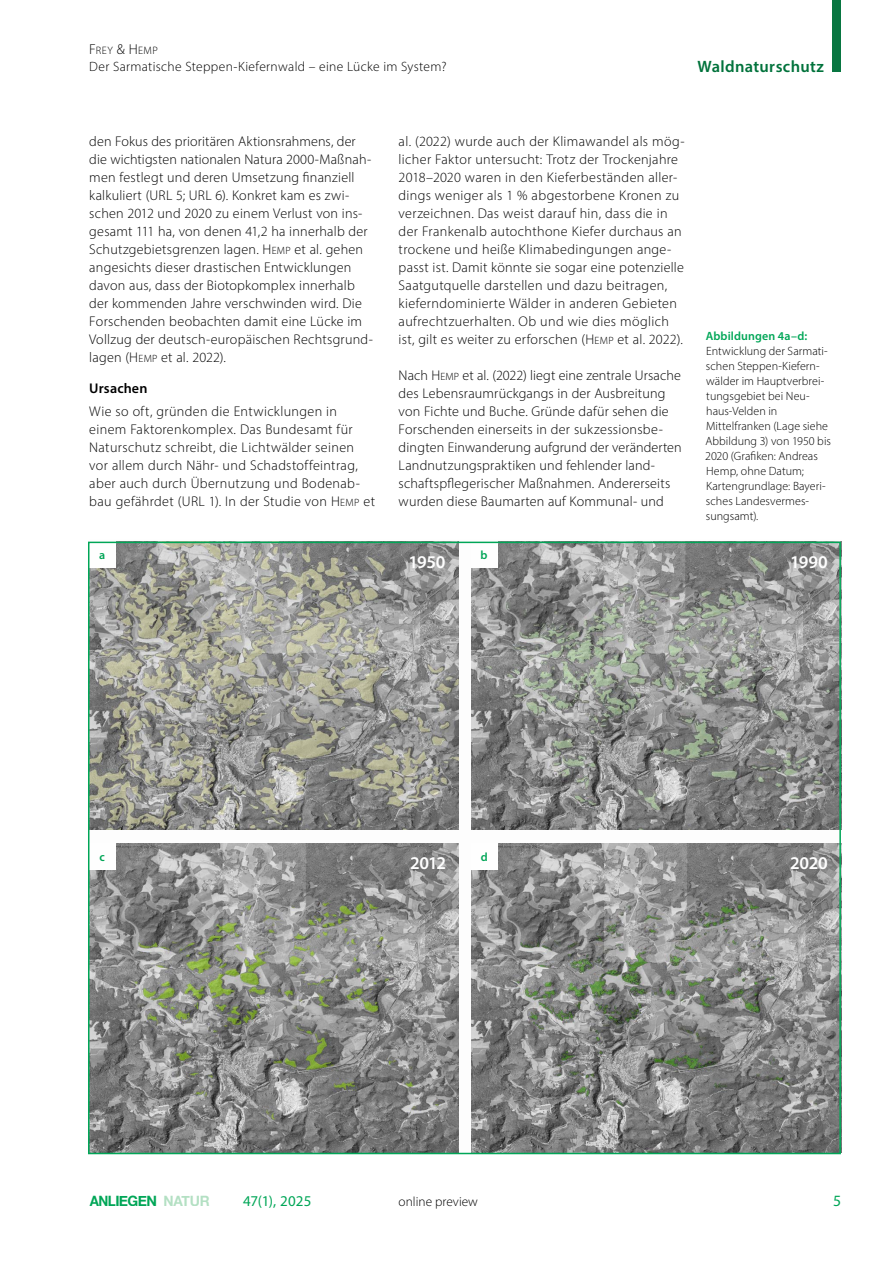
<style>
.page{position:relative;width:893px;height:1263px;background:#fff}
.page>*{position:absolute;margin:0;border:0;box-sizing:border-box;transform-origin:0 0}
.Bildlegende_rechtsbündig{font:600 18px "Myriad Pro";letter-spacing:-.015em;color:#fff}
.t1{font:600 16.5px "Myriad Pro";letter-spacing:.02em;color:#00723b}
.t2{font:15.75px "Myriad Pro";color:#00a657}
.t3{font:15px "Myriad Pro";letter-spacing:.005em;color:#00a657}
.t4{font:700 14.25px "Helvetica Neue";letter-spacing:-.035em;color:#00a657;scale:.94 1}
.P__Fließtext_2Sp{font:300 14.1px/18px "Myriad Pro";letter-spacing:.02em;color:#000}
.H1__Headline_Fliess{font:600 14.1px "Myriad Pro";letter-spacing:.01em;color:#000}
.t5{font:300 13.5px "Myriad Pro";letter-spacing:.025em;color:#000}
.t6{font:300 13.35px "Myriad Pro";color:#000}
.Bildlegende_linksbündig{font:300 12px/15px "Myriad Pro";letter-spacing:.005em;color:#000}
.Bildlegende_Headline_linksbündig{font:600 12px "Myriad Pro";letter-spacing:.01em;color:#00a657}
.Bildlegende_rechtsbündig-2{font:600 12px "Myriad Pro";color:#00a657}
.t7{font:300 10.8px "Myriad Pro";letter-spacing:.04em;color:#000}
.s1{font-size:14.4px}
.s2{font-style:inherit}
.s3{font-size:10.65px}
.s4{color:rgb(104 193 135/.5)}
</style>
<div class="page">
<div style="left:833px;top:0;width:8px;height:71px;background:#087641"></div>
<div style="left:89px;top:541px;width:26px;height:26px;background:linear-gradient(to right,#ddf2e8,#ddf2e8)"></div>
<div style="left:471px;top:541px;width:26px;height:26px;background:linear-gradient(to right,#ddf2e8,#ddf2e8)"></div>
<img style="left:91px;top:545px;width:747px;height:606px">
<p class="t7" style="left:89px;top:44px;width:70px"><span class="s1">F</span>REY <span class="s1">&amp; H</span>EMP</p>
<p class="t5" style="left:89px;top:58px;width:359px">Der Sarmatische Steppen-Kiefernwald – eine Lücke im System?</p>
<p class="t1" style="left:697px;top:55px;width:128px">Waldnaturschutz</p>
<p class="P__Fließtext_2Sp" style="left:89px;top:132px;width:285px">den Fokus des prioritären Aktionsrahmens, der die wichtigsten nationalen Natura 2000-Maßnah&shy;men festlegt und deren Umsetzung finanziell kalkuliert (URL 5; URL 6). Konkret kam es zwi&shy;schen 2012 und 2020 zu einem Verlust von ins&shy;gesamt 111 ha, von denen 41,2 ha innerhalb der Schutzgebietsgrenzen lagen. <span class="s2">H</span><span class="s3">EMP</span> et al. gehen angesichts dieser drastischen Entwicklungen davon aus, dass der Biotopkomplex innerhalb der kommenden Jahre verschwinden wird. Die Forschenden beobachten damit eine Lücke im Vollzug der deutsch-europäischen Rechtsgrund&shy;lagen (<span class="s2">H</span><span class="s3">EMP</span> et al. 2022).</p>
<h1 class="H1__Headline_Fliess" style="left:89px;top:379px;width:60px">Ursachen</h1>
<p class="P__Fließtext_2Sp" style="left:89px;top:402px;width:287px">Wie so oft, gründen die Entwicklungen in einem Faktorenkomplex. Das Bundesamt für Naturschutz schreibt, die Lichtwälder seinen vor allem durch Nähr- und Schadstoffeintrag, aber auch durch Übernutzung und Bodenab&shy;bau gefährdet (URL 1). In der Studie von <span class="s2">H</span><span class="s3">EMP</span> et</p>
<p class="P__Fließtext_2Sp" style="left:399px;top:132px;width:287px">al. (2022) wurde auch der Klimawandel als mög&shy;licher Faktor untersucht: Trotz der Trockenjahre 2018–2020 waren in den Kieferbeständen aller&shy;dings weniger als 1 % abgestorbene Kronen zu verzeichnen. Das weist darauf hin, dass die in der Frankenalb autochthone Kiefer durchaus an trockene und heiße Klimabedingungen ange&shy;passt ist. Damit könnte sie sogar eine potenzielle Saatgutquelle darstellen und dazu beitragen, kieferndominierte Wälder in anderen Gebieten aufrechtzuerhalten. Ob und wie dies möglich ist, gilt es weiter zu erforschen (<span class="s2">H</span><span class="s3">EMP</span> et al. 2022).</p>
<p class="P__Fließtext_2Sp" style="left:399px;top:366px;width:284px">Nach <span class="s2">H</span><span class="s3">EMP</span> et al. (2022) liegt eine zentrale Ursache des Lebensraumrückgangs in der Ausbreitung von Fichte und Buche. Gründe dafür sehen die Forschenden einerseits in der sukzessionsbe&shy;dingten Einwanderung aufgrund der veränderten Landnutzungspraktiken und fehlender land&shy;schaftspflegerischer Maßnahmen. Andererseits wurden diese Baumarten auf Kommunal- und</p>
<p class="Bildlegende_rechtsbündig-2" style="left:99px;top:547px;width:8px">a</p>
<p class="Bildlegende_rechtsbündig" style="left:409px;top:550px;width:38px">1950</p>
<p class="Bildlegende_rechtsbündig-2" style="left:481px;top:547px;width:9px">b</p>
<p class="Bildlegende_Headline_linksbündig" style="left:706px;top:329px;width:103px">Abbildungen 4a–d:</p>
<p class="Bildlegende_linksbündig" style="left:705px;top:344px;width:127px">Entwicklung der Sarmati&shy;schen Steppen-Kiefern&shy;wälder im Hauptverbrei&shy;tungsgebiet bei Neu&shy;haus-Velden in<br>Mittelfranken (Lage siehe<br>Abbildung 3) von 1950 bis<br>2020 (Grafiken: Andreas<br>Hemp, ohne Datum;<br>Kartengrundlage: Bayeri&shy;sches Landesvermes&shy;sungsamt).</p>
<p class="Bildlegende_rechtsbündig" style="left:790px;top:550px;width:39px">1990</p>
<p class="Bildlegende_rechtsbündig-2" style="left:100px;top:849px;width:7px">c</p>
<p class="Bildlegende_rechtsbündig" style="left:410px;top:851px;width:38px">2012</p>
<p class="Bildlegende_rechtsbündig-2" style="left:481px;top:849px;width:8px">d</p>
<p class="Bildlegende_rechtsbündig" style="left:790px;top:851px;width:39px">2020</p>
<p class="t4" style="left:90px;top:1189px;width:129px">ANLIEGEN <span class="s4">NATUR</span></p>
<p class="t6" style="left:399px;top:1193px;width:81px">online preview</p>
<p class="t3" style="left:243px;top:1191px;width:70px">47(1), 2025</p>
<p class="t2" style="left:833px;top:1191px;width:10px">5</p>
</div>
